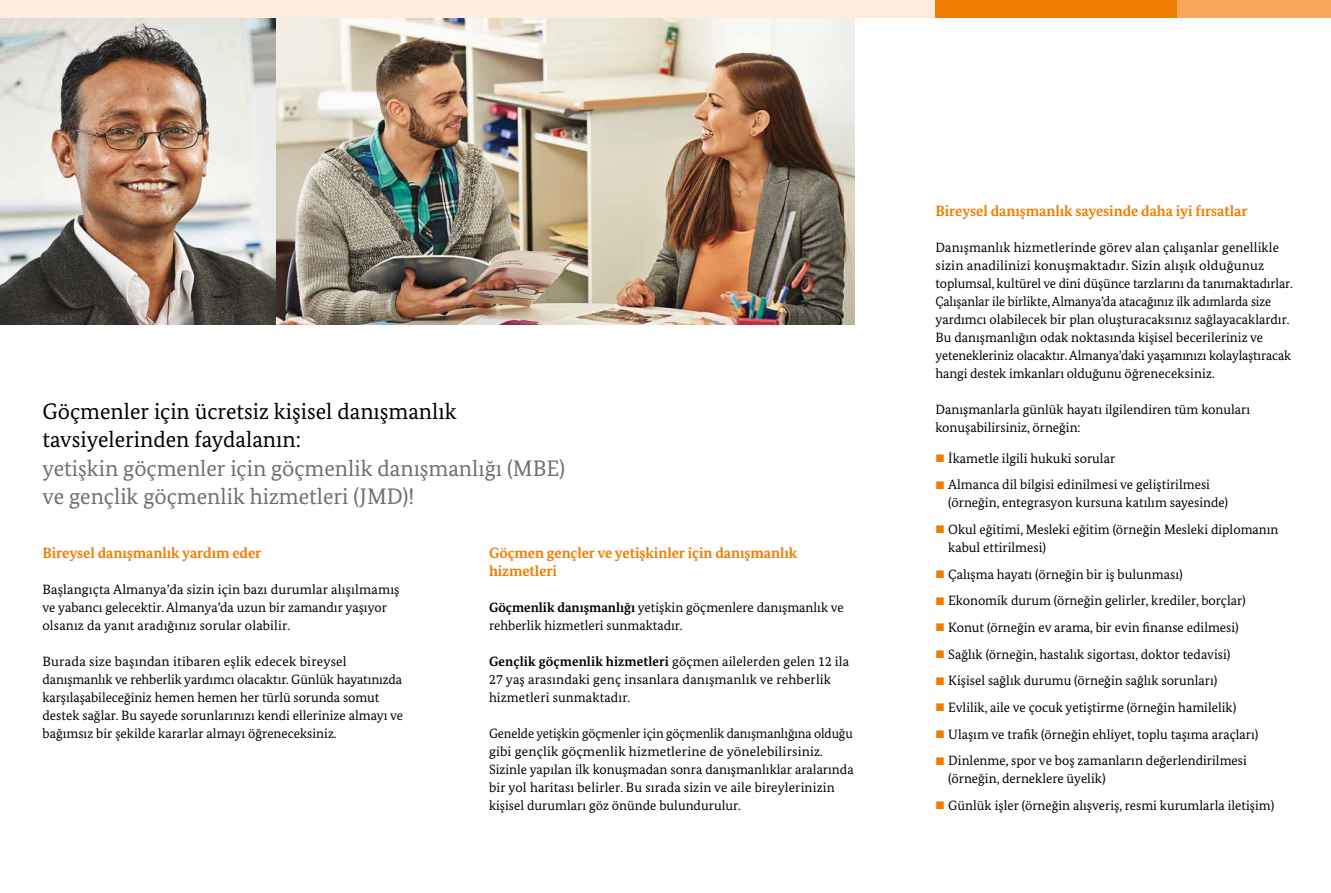
<style>
.page{position:relative;width:1331px;height:893px;background:#fff}
.page>*{position:absolute;margin:0;border:0;box-sizing:border-box;transform-origin:0 0}
.t1{font:22.5px/28.5px "Bundes Serif";color:#706f6f}
.t2{font:22.5px/28.5px "Bundes Serif";color:#000}
.t3{font:700 15px/18px "Bundes Serif";letter-spacing:-.005em;color:#ef7d00}
.t4{font:13.5px/18px "Bundes Serif";color:#000}
.s1{font-weight:700}
</style>
<div class="page">
<div style="left:1171px;top:0;width:160px;height:18px;background:#f6a758"></div>
<img style="left:0;top:18px;width:276px;height:306px">
<img style="left:276px;top:18px;width:579px;height:306px">
<div style="left:0;top:0;width:941px;height:18px;background:#feeddd"></div>
<div style="left:935px;top:0;width:242px;height:18px;background:#ef7d00"></div>
<h1 class="t2" style="left:43px;top:396px;width:416px">Göçmenler için ücretsiz kişisel danışmanlık tavsiyelerinden faydalanın:</h1>
<h1 class="t1" style="left:43px;top:453px;width:524px">yetişkin göçmenler için göçmenlik danışmanlığı (MBE) ve gençlik göçmenlik hizmetleri (JMD)!</h1>
<p class="t3" style="left:43px;top:544px;width:220px">Bireysel danışmanlık yardım eder</p>
<p class="t4" style="left:43px;top:580px;width:359px">Başlangıçta Almanya’da sizin için bazı durumlar alışılmamış ve yabancı gelecektir. Almanya’da uzun bir zamandır yaşıyor olsanız da yanıt aradığınız sorular olabilir.</p>
<p class="t4" style="left:43px;top:652px;width:362px">Burada size başından itibaren eşlik edecek bireysel danışmanlık ve rehberlik yardımcı olacaktır. Günlük hayatınızda karşılaşabileceğiniz hemen hemen her türlü sorunda somut destek sağlar. Bu sayede sorunlarınızı kendi ellerinize almayı ve bağımsız bir şekilde kararlar almayı öğreneceksiniz.</p>
<p class="t3" style="left:489px;top:544px;width:310px">Göçmen gençler ve yetişkinler için danışmanlık hizmetleri</p>
<p class="t4" style="left:489px;top:598px;width:356px"><span class="s1">Göçmenlik danışmanlığı</span> yetişkin göçmenlere danışmanlık ve rehberlik hizmetleri sunmaktadır.</p>
<p class="t4" style="left:489px;top:652px;width:362px"><span class="s1">Gençlik göçmenlik hizmetleri</span> göçmen ailelerden gelen 12 ila<br>27 yaş arasındaki genç insanlara danışmanlık ve rehberlik hizmetleri sunmaktadır.</p>
<p class="t4" style="left:489px;top:724px;width:366px">Genelde yetişkin göçmenler için göçmenlik danışmanlığına olduğu gibi gençlik göçmenlik hizmetlerine de yönelebilirsiniz.<br>Sizinle yapılan ilk konuşmadan sonra danışmanlıklar aralarında bir yol haritası belirler. Bu sırada sizin ve aile bireylerinizin kişisel durumları göz önünde bulundurulur.</p>
<p class="t3" style="left:935px;top:202px;width:314px">Bireysel danışmanlık sayesinde daha iyi fırsatlar</p>
<p class="t4" style="left:935px;top:238px;width:359px">Danışmanlık hizmetlerinde görev alan çalışanlar genellikle sizin anadilinizi konuşmaktadır. Sizin alışık olduğunuz toplumsal, kultürel ve dini düşünce tarzlarını da tanımaktadırlar.<br>Çalışanlar ile birlikte, Almanya’da atacağınız ilk adımlarda size yardımcı olabilecek bir plan oluşturacaksınız sağlayacaklardır.<br>Bu danışmanlığın odak noktasında kişisel becerileriniz ve yetenekleriniz olacaktır. Almanya’daki yaşamınızı kolaylaştıracak hangi destek imkanları olduğunu öğreneceksiniz.</p>
<p class="t4" style="left:935px;top:400px;width:316px">Danışmanlarla günlük hayatı ilgilendiren tüm konuları konuşabilirsiniz, örneğin:</p>
<p class="t4" style="left:948px;top:445px;width:263px;line-height:26.7px">İkametle ilgili hukuki sorular<br>Almanca dil bilgisi edinilmesi ve geliştirilmesi</p>
<p class="t4" style="left:948px;top:489px;width:332px;line-height:26.7px">(örneğin, entegrasyon kursuna katılım sayesinde)<br>Okul eğitimi, Mesleki eğitim (örneğin Mesleki diplomanın</p>
<p class="t4" style="left:948px;top:534px;width:312px;line-height:26.7px">kabul ettirilmesi)<br>Çalışma hayatı (örneğin bir iş bulunması)<br>Ekonomik durum (örneğin gelirler, krediler, borçlar)<br>Konut (örneğin ev arama, bir evin finanse edilmesi)<br>Sağlık (örneğin, hastalık sigortası, doktor tedavisi)<br>Kişisel sağlık durumu (örneğin sağlık sorunları)<br>Evlilik, aile ve çocuk yetiştirme (örneğin hamilelik)<br>Ulaşım ve trafik (örneğin ehliyet, toplu taşıma araçları)<br>Dinlenme, spor ve boş zamanların değerlendirilmesi</p>
<p class="t4" style="left:948px;top:765px;width:328px;line-height:26.7px">(örneğin, derneklere üyelik)<br>Günlük işler (örneğin alışveriş, resmi kurumlarla iletişim)</p>
</div>
